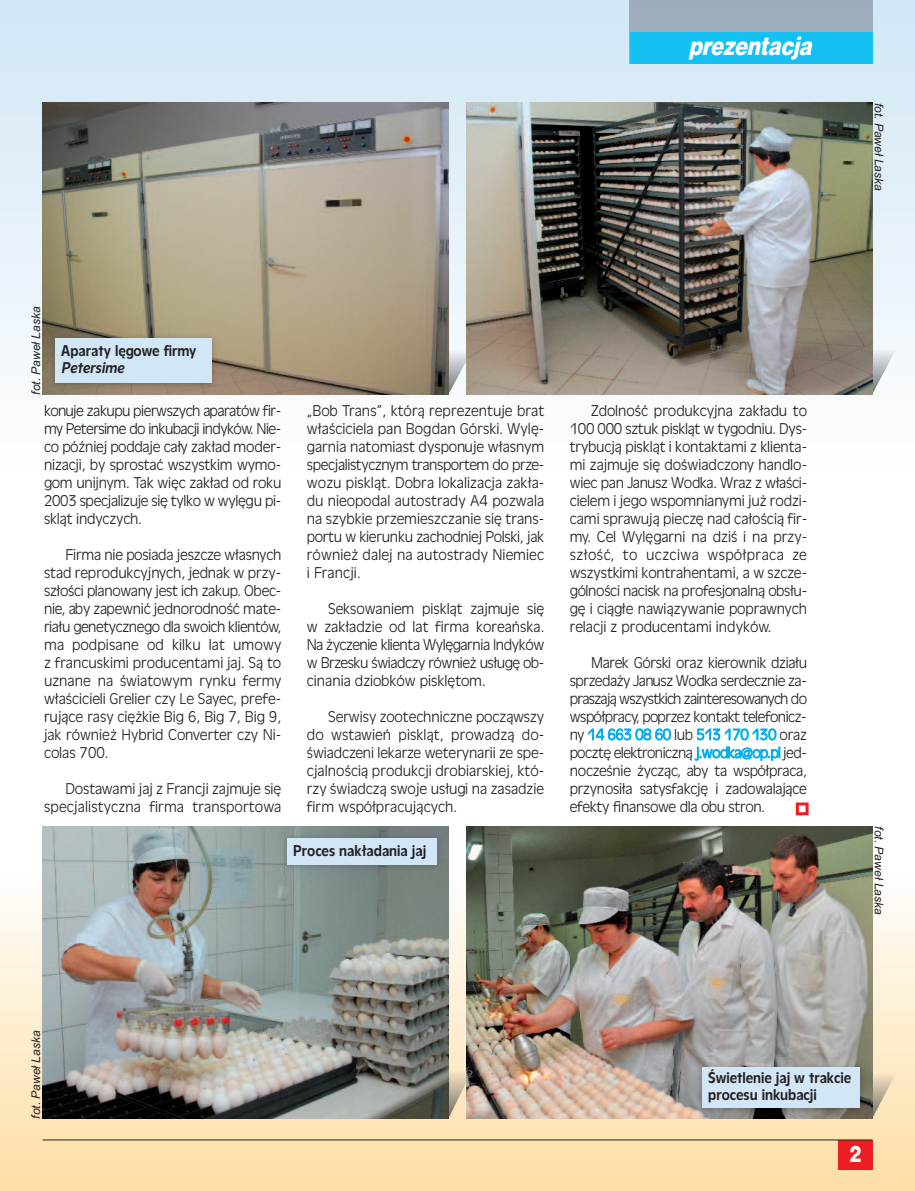
<style>
.page{position:relative;width:915px;height:1191px;background:#fff}
.page>*{position:absolute;margin:0;border:0;box-sizing:border-box;transform-origin:0 0}
.t1{font:italic 25.5px "Switzer C Cnd EFN Heavy";color:#fff}
.t2{font:22.5px "Switzer C Cnd EFN Heavy";color:#fff}
.t3{font:15px/18px "Olivea CEFN Light";color:#231f20;text-align:justify}
.t4{font:15px/16.5px "Olivea CEFN";color:#231f20}
.t5{font:italic 15px "Olivea CEFN";color:#231f20}
.t6{font:italic 12px "Arial";color:#231f20}
.s1{color:#00aeef}
</style>
<div class="page">
<div style="left:0;top:0;width:914px;height:472px;background:linear-gradient(to bottom,#cee2f2,#f9f9f8)"></div>
<svg style="left:0;top:872px;width:914px;height:319px;background:#fbe2b9"></svg>
<div style="left:838px;top:1140px;width:34px;height:29px;background:#ee1d23"></div>
<hr style="left:43px;top:1139px;width:829px;height:1px;background:#231f20">
<div style="left:629px;top:0;width:243px;height:32px;background:#9eadbb"></div>
<div style="left:629px;top:32px;width:243px;height:32px;background:#15c0f2"></div>
<div style="left:795px;top:802px;width:13px;height:13px;border:3px solid #ee1d23"></div>
<img style="left:448px;top:1071px;width:18px;height:47px">
<img style="left:872px;top:1074px;width:23px;height:44px">
<img style="left:872px;top:350px;width:23px;height:44px">
<img style="left:448px;top:350px;width:18px;height:44px">
<img style="left:43px;top:102px;width:405px;height:292px">
<img style="left:466px;top:102px;width:406px;height:292px">
<img style="left:466px;top:826px;width:406px;height:292px">
<img style="left:43px;top:826px;width:405px;height:292px">
<img style="left:277px;top:828px;width:171px;height:48px">
<div style="left:287px;top:838px;width:149px;height:27px;background:#d1e6f6"></div>
<img style="left:692px;top:1057px;width:178px;height:62px">
<div style="left:702px;top:1067px;width:157px;height:40px;background:#d1e6f6"></div>
<img style="left:46px;top:328px;width:177px;height:66px">
<div style="left:55px;top:338px;width:156px;height:45px;background:#d1e6f6"></div>
<h1 class="t1" style="left:689px;top:36px;width:124px">prezentacja</h1>
<p class="t6" style="left:885px;top:103px;width:90px;rotate:90deg">fot. Paweł Laska</p>
<p class="t6" style="left:29px;top:395px;width:90px;rotate:-90deg">fot. Paweł Laska</p>
<p class="t4" style="left:61px;top:344px;width:136px">Aparaty lęgowe firmy</p>
<p class="t5" style="left:61px;top:362px;width:64px">Petersime</p>
<p class="t3" style="left:44px;top:404px;width:239px">konuje zakupu pierwszych aparatów fir&shy;my Petersime do inkubacji indyków. Nie&shy;co później poddaje cały zakład moder&shy;nizacji, by sprostać wszystkim wymo&shy;gom unijnym. Tak więc zakład od roku 2003 specjalizuje się tylko w wylęgu pi&shy;skląt indyczych.</p>
<p class="t3" style="left:44px;top:548px;width:239px;text-indent:21px">Firma nie posiada jeszcze własnych stad reprodukcyjnych, jednak w przy&shy;szłości planowany jest ich zakup. Obec&shy;nie, aby zapewnić jednorodność mate&shy;riału genetycznego dla swoich klientów, ma podpisane od kilku lat umowy z francuskimi producentami jaj. Są to uznane na światowym rynku fermy właścicieli Grelier czy Le Sayec, prefe&shy;rujące rasy ciężkie Big 6, Big 7, Big 9, jak również Hybrid Converter czy Ni&shy;colas 700.</p>
<p class="t3" style="left:44px;top:782px;width:239px;text-align:right">Dostawami jaj z Francji zajmuje się specjalistyczna firma transportowa</p>
<p class="t3" style="left:307px;top:404px;width:239px">„Bob Trans”, którą reprezentuje brat właściciela pan Bogdan Górski. Wylę&shy;garnia natomiast dysponuje własnym specjalistycznym transportem do prze&shy;wozu piskląt. Dobra lokalizacja zakła&shy;du nieopodal autostrady A4 pozwala na szybkie przemieszczanie się trans&shy;portu w kierunku zachodniej Polski, jak również dalej na autostrady Niemiec i Francji.</p>
<p class="t3" style="left:307px;top:602px;width:239px;text-indent:21px">Seksowaniem piskląt zajmuje się w zakładzie od lat firma koreańska.<br>Na życzenie klienta Wylęgarnia Indyków w Brzesku świadczy również usługę ob&shy;cinania dziobków pisklętom.</p>
<p class="t3" style="left:307px;top:710px;width:239px;text-indent:21px">Serwisy zootechniczne począwszy do wstawień piskląt, prowadzą do&shy;świadczeni lekarze weterynarii ze spe&shy;cjalnością produkcji drobiarskiej, któ&shy;rzy świadczą swoje usługi na zasadzie firm współpracujących.</p>
<p class="t4" style="left:293px;top:843px;width:134px">Proces nakładania jaj</p>
<p class="t3" style="left:569px;top:404px;width:239px;text-indent:21px">Zdolność produkcyjna zakładu to 100 000 sztuk piskląt w tygodniu. Dys&shy;trybucją piskląt i kontaktami z klienta&shy;mi zajmuje się doświadczony handlo&shy;wiec pan Janusz Wodka. Wraz z właści&shy;cielem i jego wspomnianymi już rodzi&shy;cami sprawują pieczę nad całością fir&shy;my. Cel Wylęgarni na dziś i na przy&shy;szłość, to uczciwa współpraca ze wszystkimi kontrahentami, a w szcze&shy;gólności nacisk na profesjonalną obsłu&shy;gę i ciągłe nawiązywanie poprawnych relacji z producentami indyków.</p>
<p class="t3" style="left:569px;top:656px;width:239px;text-indent:21px">Marek Górski oraz kierownik działu sprzedaży Janusz Wodka serdecznie za&shy;praszają wszystkich zainteresowanych do współpracy, poprzez kontakt telefonicz&shy;ny <span class="s1">14 663 08 60</span> lub <span class="s1">513 170 130</span> oraz pocztę elektroniczną <span class="s1">j.wod ka@op.pl</span> jed&shy;nocześnie życząc, aby ta współpraca, przynosiła satysfakcję i zadowalające efekty finansowe dla obu stron.</p>
<p class="t6" style="left:885px;top:826px;width:90px;rotate:90deg">fot. Paweł Laska</p>
<p class="t6" style="left:29px;top:1118px;width:90px;rotate:-90deg">fot. Paweł Laska</p>
<p class="t4" style="left:708px;top:1070px;width:144px">Świetlenie jaj w trakcie procesu inkubacji</p>
<h2 class="t2" style="left:849px;top:1146px;width:13px">2</h2>
</div>
